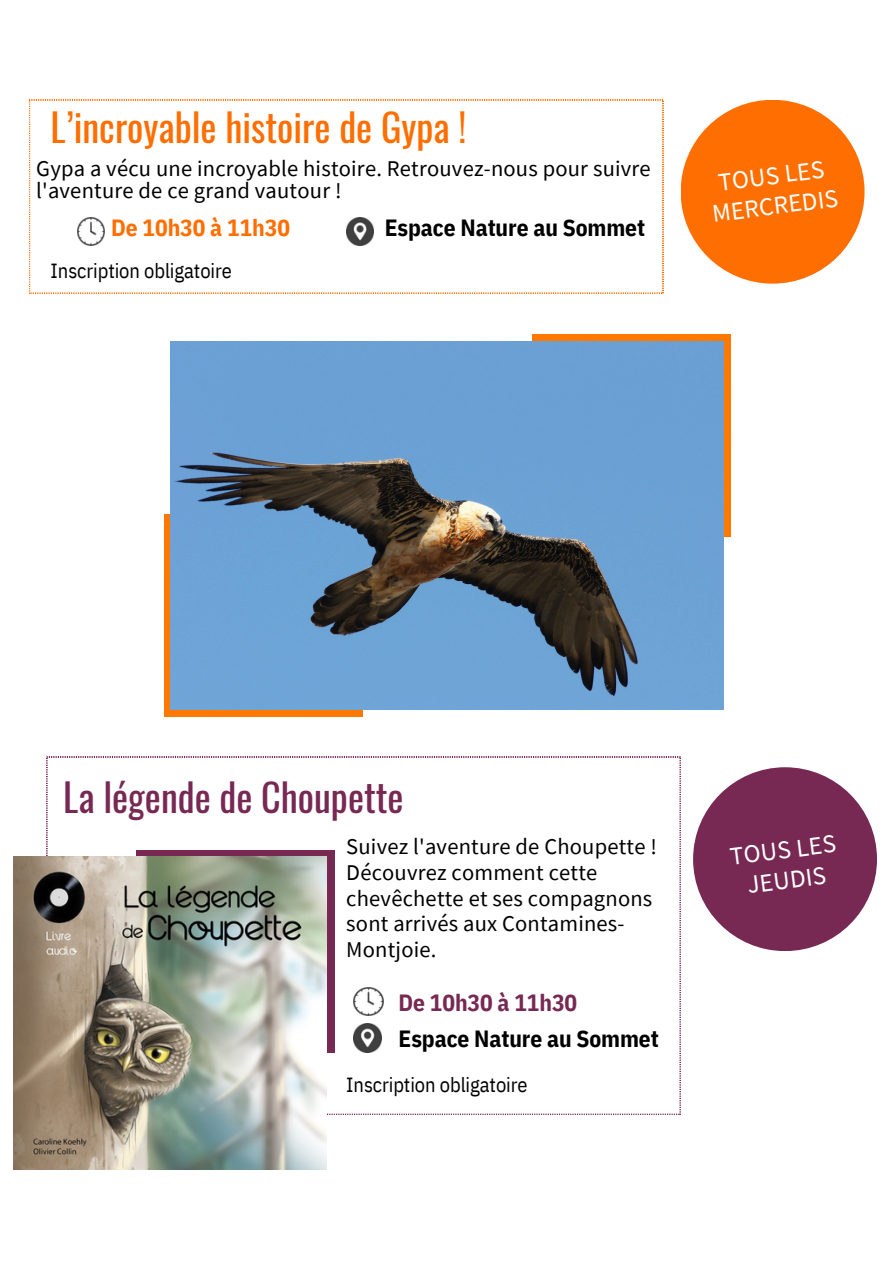
<style>
.page{position:relative;width:894px;height:1264px;background:#fff}
.page>*{position:absolute;margin:0;border:0;box-sizing:border-box;transform-origin:0 0}
.t1{font:38.25px "Oswald";color:#ff6e00}
.t2{font:38.25px "Oswald";color:#772953}
.t3{font:25.5px/30.3px "Source Sans Pro";color:#fff;text-align:center}
.t4{font:700 23.4px "IBM Plex Sans Cond";letter-spacing:-.005em;color:#000}
.t5{font:700 23.4px "IBM Plex Sans Cond";letter-spacing:-.005em;color:#ff6e00}
.t6{font:700 23.4px "IBM Plex Sans Cond";letter-spacing:-.005em;color:#772953}
.t7{font:22.5px/25.8px "Source Sans Pro";letter-spacing:.01em;color:#000}
.t8{font:20.4px "IBM Plex Sans Cond";letter-spacing:-.005em;color:#000}
</style>
<div class="page">
<svg style="left:29px;top:100px;width:633px;height:193px"></svg>
<img style="left:77px;top:217px;width:27px;height:28px">
<img style="left:346px;top:217px;width:27px;height:28px">
<svg style="left:47px;top:757px;width:633px;height:357px"></svg>
<img style="left:354px;top:987px;width:29px;height:28px">
<img style="left:354px;top:1023px;width:27px;height:29px">
<div style="left:680px;top:100px;width:184px;height:184px;background:#ff6e00;border-radius:50%"></div>
<div style="left:693px;top:767px;width:183px;height:184px;background:#772953;border-radius:50%"></div>
<div style="left:136px;top:850px;width:198px;height:202px;background:#772953"></div>
<img style="left:14px;top:856px;width:313px;height:313px">
<div style="left:532px;top:334px;width:198px;height:202px;background:#ff7900"></div>
<div style="left:164px;top:514px;width:199px;height:202px;background:#ff7900"></div>
<img style="left:170px;top:341px;width:553px;height:368px">
<h2 class="t1" style="left:51px;top:97px;width:417px">L’incroyable histoire de Gypa !</h2>
<p class="t7" style="left:36px;top:157px;width:616px;line-height:22.5px">Gypa a vécu une incroyable histoire. Retrouvez-nous pour suivre l'aventure de ce grand vautour !</p>
<h1 class="t5" style="left:111px;top:212px;width:180px">De 10h30 à 11h30</h1>
<h2 class="t8" style="left:51px;top:257px;width:183px">Inscription obligatoire</h2>
<p class="t4" style="left:384px;top:212px;width:262px">Espace Nature au Sommet</p>
<p class="t3" style="left:706px;top:168px;width:128px;rotate:-7deg">TOUS LES<br>MERCREDIS</p>
<p class="t2" style="left:63px;top:767px;width:342px">La légende de Choupette</p>
<p class="t7" style="left:346px;top:832px;width:312px">Suivez l'aventure de Choupette !<br>Découvrez comment cette chevêchette et ses compagnons sont arrivés aux Contamines-<br>Montjoie.</p>
<p class="t6" style="left:398px;top:987px;width:180px">De 10h30 à 11h30</p>
<p class="t4" style="left:398px;top:1022px;width:261px">Espace Nature au Sommet</p>
<p class="t8" style="left:346px;top:1070px;width:183px">Inscription obligatoire</p>
<h3 class="t3" style="left:728px;top:840px;width:108px;rotate:-7deg">TOUS LES<br>JEUDIS</h3>
</div>
